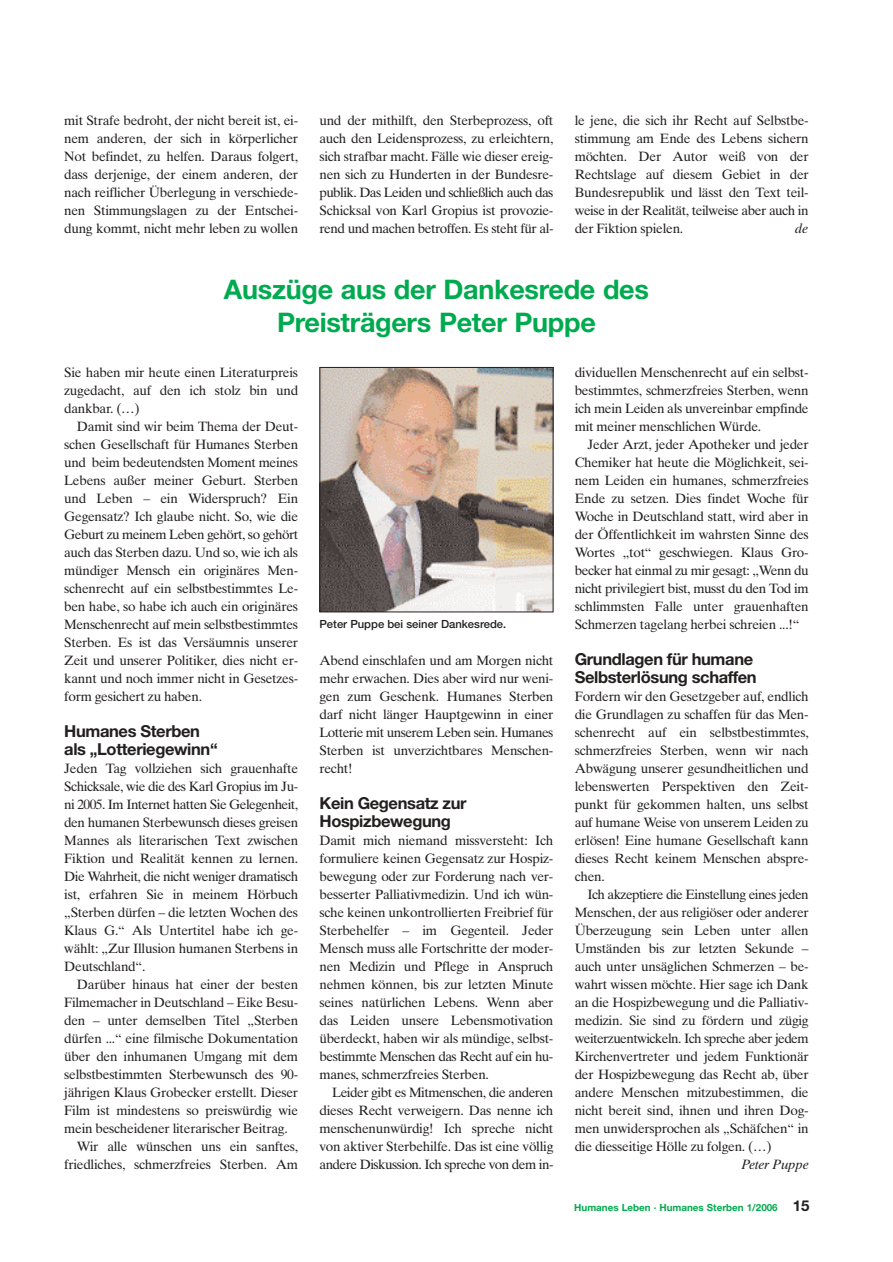
<style>
.page{position:relative;width:893px;height:1262px;background:#fff}
.page>*{position:absolute;margin:0;border:0;box-sizing:border-box;transform-origin:0 0}
.t1{font:700 27px/33px "Helvetica Neue";letter-spacing:-.01em;color:#00aa4e;text-align:center}
.t2{font:700 16.5px/18px "Helvetica Neue";letter-spacing:-.02em;color:#231f1f}
.t3{font:13.5px/18px "Times Ten";letter-spacing:-.02em;color:#231f1f;text-align:justify}
.t4{font:italic 13.5px "Times Ten";letter-spacing:-.02em;color:#231f1f}
.t5{font:500 11.25px "Helvetica Neue";color:#231f1f}
.t6{font:700 9.9px "Helvetica Neue";color:#00aa4e}
.s1{font-size:15px;color:#231f1f}
</style>
<div class="page">
<img style="left:321px;top:369px;width:230px;height:241px">
<div style="left:319px;top:367px;width:234px;height:245px;border:1px solid #231f1f"></div>
<p class="t3" style="left:64px;top:112px;width:235px">mit Strafe bedroht, der nicht bereit ist, ei&shy;nem anderen, der sich in körperlicher Not befindet, zu helfen. Daraus folgert, dass derjenige, der einem anderen, der nach reiflicher Überlegung in verschiede&shy;nen Stimmungslagen zu der Entschei&shy;dung kommt, nicht mehr leben zu wollen</p>
<p class="t3" style="left:319px;top:112px;width:235px">und der mithilft, den Sterbeprozess, oft auch den Leidensprozess, zu erleichtern, sich strafbar macht. Fälle wie dieser ereig&shy;nen sich zu Hunderten in der Bundesre&shy;publik. Das Leiden und schließlich auch das Schicksal von Karl Gropius ist provozie&shy;rend und machen betroffen. Es steht für al-</p>
<p class="t3" style="left:574px;top:112px;width:235px">le jene, die sich ihr Recht auf Selbstbe&shy;stimmung am Ende des Lebens sichern möchten. Der Autor weiß von der Rechtslage auf diesem Gebiet in der Bundesrepublik und lässt den Text teil&shy;weise in der Realität, teilweise aber auch in der Fiktion spielen.</p>
<p class="t4" style="left:794px;top:223px;width:15px">de</p>
<h1 class="t1" style="left:224px;top:275px;width:426px">Auszüge aus der Dankesrede des<br>Preisträgers Peter Puppe</h1>
<p class="t3" style="left:64px;top:364px;width:235px">Sie haben mir heute einen Literaturpreis zugedacht, auf den ich stolz bin und dankbar. (…)</p>
<p class="t3" style="left:64px;top:418px;width:235px;text-indent:13px">Damit sind wir beim Thema der Deut&shy;schen Gesellschaft für Humanes Sterben und beim bedeutendsten Moment meines Lebens außer meiner Geburt. Sterben und Leben – ein Widerspruch? Ein Gegensatz? Ich glaube nicht. So, wie die Geburt zu meinem Leben gehört, so gehört auch das Sterben dazu. Und so, wie ich als mündiger Mensch ein originäres Men&shy;schenrecht auf ein selbstbestimmtes Le&shy;ben habe, so habe ich auch ein originäres Menschenrecht auf mein selbstbestimmtes Sterben. Es ist das Versäumnis unserer Zeit und unserer Politiker, dies nicht er&shy;kannt und noch immer nicht in Gesetzes&shy;form gesichert zu haben.</p>
<p class="t2" style="left:64px;top:723px;width:155px">Humanes Sterben als „Lotteriegewinn“</p>
<p class="t3" style="left:64px;top:760px;width:235px">Jeden Tag vollziehen sich grauenhafte Schicksale, wie die des Karl Gropius im Ju&shy;ni 2005. Im Internet hatten Sie Gelegenheit, den humanen Sterbewunsch dieses greisen Mannes als literarischen Text zwischen Fiktion und Realität kennen zu lernen.<br>Die Wahrheit, die nicht weniger dramatisch ist, erfahren Sie in meinem Hörbuch „Sterben dürfen – die letzten Wochen des Klaus G.“ Als Untertitel habe ich ge&shy;wählt: „Zur Illusion humanen Sterbens in Deutschland“.</p>
<p class="t3" style="left:77px;top:976px;width:223px">Darüber hinaus hat einer der besten</p>
<p class="t3" style="left:64px;top:994px;width:235px">Filmemacher in Deutschland – Eike Besu-</p>
<p class="t3" style="left:64px;top:1012px;width:235px">den – unter demselben Titel „Sterben</p>
<p class="t3" style="left:64px;top:1030px;width:235px">dürfen ...“ eine filmische Dokumentation</p>
<p class="t3" style="left:64px;top:1048px;width:235px">über den inhumanen Umgang mit dem</p>
<p class="t3" style="left:64px;top:1066px;width:235px">selbstbestimmten Sterbewunsch des 90-</p>
<p class="t3" style="left:64px;top:1084px;width:235px">jährigen Klaus Grobecker erstellt. Dieser</p>
<p class="t3" style="left:64px;top:1102px;width:235px">Film ist mindestens so preiswürdig wie</p>
<p class="t3" style="left:64px;top:1120px;width:225px">mein bescheidener literarischer Beitrag.</p>
<p class="t3" style="left:77px;top:1138px;width:223px">Wir alle wünschen uns ein sanftes,</p>
<p class="t3" style="left:64px;top:1156px;width:235px">friedliches, schmerzfreies Sterben. Am</p>
<p class="t5" style="left:319px;top:620px;width:188px">Peter Puppe bei seiner Dankesrede.</p>
<p class="t3" style="left:319px;top:652px;width:235px">Abend einschlafen und am Morgen nicht mehr erwachen. Dies aber wird nur weni&shy;gen zum Geschenk. Humanes Sterben darf nicht länger Hauptgewinn in einer Lotterie mit unserem Leben sein. Humanes Sterben ist unverzichtbares Menschen&shy;recht!</p>
<p class="t2" style="left:319px;top:795px;width:149px">Kein Gegensatz zur<br>Hospizbewegung</p>
<p class="t3" style="left:319px;top:832px;width:235px">Damit mich niemand missversteht: Ich formuliere keinen Gegensatz zur Hospiz&shy;bewegung oder zur Forderung nach ver&shy;besserter Palliativmedizin. Und ich wün&shy;sche keinen unkontrollierten Freibrief für Sterbehelfer – im Gegenteil. Jeder Mensch muss alle Fortschritte der moder&shy;nen Medizin und Pflege in Anspruch nehmen können, bis zur letzten Minute seines natürlichen Lebens. Wenn aber das Leiden unsere Lebensmotivation überdeckt, haben wir als mündige, selbst&shy;bestimmte Menschen das Recht auf ein hu&shy;manes, schmerzfreies Sterben.</p>
<p class="t3" style="left:319px;top:1084px;width:235px;text-indent:13px">Leider gibt es Mitmenschen, die anderen dieses Recht verweigern. Das nenne ich menschenunwürdig! Ich spreche nicht von aktiver Sterbehilfe. Das ist eine völlig andere Diskussion. Ich spreche von dem in-</p>
<p class="t3" style="left:574px;top:364px;width:235px">dividuellen Menschenrecht auf ein selbst&shy;bestimmtes, schmerzfreies Sterben, wenn ich mein Leiden als unvereinbar empfinde mit meiner menschlichen Würde.</p>
<p class="t3" style="left:574px;top:436px;width:235px;text-indent:13px">Jeder Arzt, jeder Apotheker und jeder Chemiker hat heute die Möglichkeit, sei&shy;nem Leiden ein humanes, schmerzfreies Ende zu setzen. Dies findet Woche für Woche in Deutschland statt, wird aber in der Öffentlichkeit im wahrsten Sinne des Wortes „tot“ geschwiegen. Klaus Gro&shy;becker hat einmal zu mir gesagt: „Wenn du nicht privilegiert bist, musst du den Tod im schlimmsten Falle unter grauenhaften Schmerzen tagelang herbei schreien ...!“</p>
<p class="t2" style="left:574px;top:651px;width:183px">Grundlagen für humane<br>Selbsterlösung schaffen</p>
<p class="t3" style="left:574px;top:688px;width:235px">Fordern wir den Gesetzgeber auf, endlich die Grundlagen zu schaffen für das Men&shy;schenrecht auf ein selbstbestimmtes, schmerzfreies Sterben, wenn wir nach Abwägung unserer gesundheitlichen und lebenswerten Perspektiven den Zeit&shy;punkt für gekommen halten, uns selbst auf humane Weise von unserem Leiden zu erlösen! Eine humane Gesellschaft kann dieses Recht keinem Menschen abspre&shy;chen.</p>
<p class="t3" style="left:574px;top:886px;width:235px;text-indent:13px">Ich akzeptiere die Einstellung eines jeden Menschen, der aus religiöser oder anderer Überzeugung sein Leben unter allen Umständen bis zur letzten Sekunde – auch unter unsäglichen Schmerzen – be&shy;wahrt wissen möchte. Hier sage ich Dank an die Hospizbewegung und die Palliativ&shy;medizin. Sie sind zu fördern und zügig weiterzuentwickeln. Ich spreche aber jedem Kirchenvertreter und jedem Funktionär der Hospizbewegung das Recht ab, über andere Menschen mitzubestimmen, die nicht bereit sind, ihnen und ihren Dog&shy;men unwidersprochen als „Schäfchen“ in die diesseitige Hölle zu folgen. (…)</p>
<p class="t4" style="left:741px;top:1159px;width:69px">Peter Puppe</p>
<p class="t6" style="left:574px;top:1204px;width:237px">Humanes Leben · Humanes Sterben 1/2006 <span class="s1">15</span></p>
</div>
